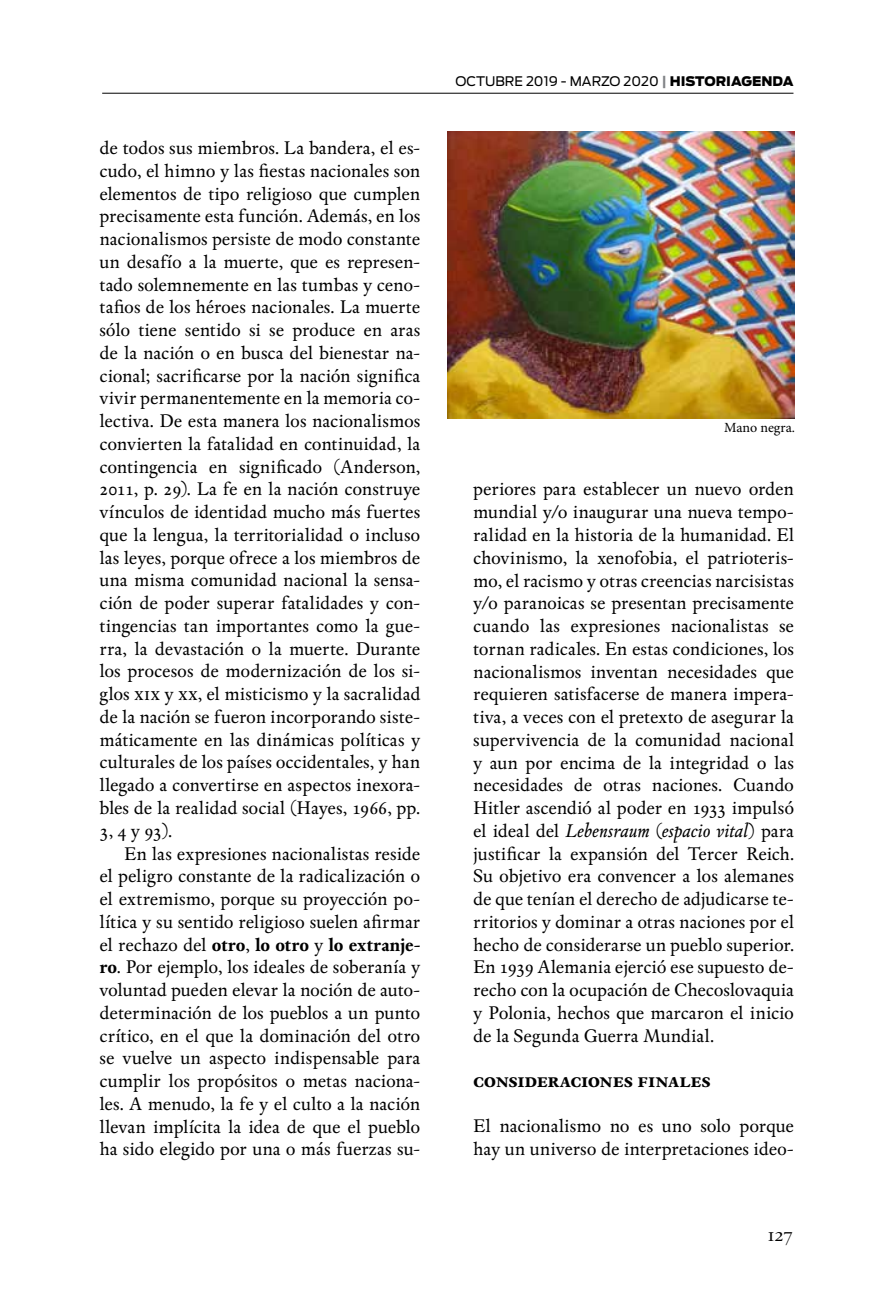
<style>
.page{position:relative;width:893px;height:1290px;background:#fff}
.page>*{position:absolute;margin:0;border:0;box-sizing:border-box;transform-origin:0 0}
.t1{font:700 21px "Espinosa Nova";letter-spacing:-.01em;color:#000}
.t2{font:21px "Wessex";color:#000}
.t3{font:19.25px/22.8px "Espinosa Nova";letter-spacing:-.005em;color:#000;text-align:justify}
.t4{font:14px "Minion Pro";letter-spacing:-.005em;color:#000}
.t5{font:13.12px "Antenna";color:#000}
.s1{font-weight:700}
.s2{font-weight:700;color:#808285}
.s3{font-weight:900}
.s4{font-style:italic}
</style>
<div class="page">
<hr style="left:102px;top:93px;width:691px;height:1px;background:#000">
<img style="left:448px;top:131px;width:346px;height:287px">
<p class="t3" style="left:100px;top:137px;width:322px">de todos sus miembros. La bandera, el es&shy;cudo, el himno y las fiestas nacionales son elementos de tipo religioso que cumplen precisamente esta función. Además, en los nacionalismos persiste de modo constante un desafío a la muerte, que es represen&shy;tado solemnemente en las tumbas y ceno&shy;tafios de los héroes nacionales. La muerte sólo tiene sentido si se produce en aras de la nación o en busca del bienestar na&shy;cional; sacrificarse por la nación significa vivir permanentemente en la memoria co&shy;lectiva. De esta manera los nacionalismos convierten la fatalidad en continuidad, la contingencia en significado (Anderson, 2011, p. 29). La fe en la nación construye vínculos de identidad mucho más fuertes que la lengua, la territorialidad o incluso las leyes, porque ofrece a los miembros de una misma comunidad nacional la sensa&shy;ción de poder superar fatalidades y con&shy;tingencias tan importantes como la gue&shy;rra, la devastación o la muerte. Durante los procesos de modernización de los si&shy;glos xix y xx, el misticismo y la sacralidad de la nación se fueron incorporando siste&shy;máticamente en las dinámicas políticas y culturales de los países occidentales, y han llegado a convertirse en aspectos inexora&shy;bles de la realidad social (Hayes, 1966, pp.<br>3, 4 y 93).</p>
<p class="t3" style="left:100px;top:842px;width:322px;text-indent:25px">En las expresiones nacionalistas reside el peligro constante de la radicalización o el extremismo, porque su proyección po&shy;lítica y su sentido religioso suelen afirmar el rechazo del <span class="s1">otro</span>, <span class="s1">lo otro</span> y <span class="s1">lo extranje&shy;ro</span>. Por ejemplo, los ideales de soberanía y voluntad pueden elevar la noción de auto&shy;determinación de los pueblos a un punto crítico, en el que la dominación del otro se vuelve un aspecto indispensable para cumplir los propósitos o metas naciona&shy;les. A menudo, la fe y el culto a la nación llevan implícita la idea de que el pueblo ha sido elegido por una o más fuerzas su-</p>
<p class="t5" style="left:455px;top:73px;width:339px">OCTUBRE 2019 - MARZO 2020 <span class="s2">|</span> <span class="s3">HISTORIAGENDA</span></p>
<p class="t4" style="left:724px;top:418px;width:72px">Mano negra.</p>
<p class="t3" style="left:473px;top:478px;width:322px">periores para establecer un nuevo orden mundial y/o inaugurar una nueva tempo&shy;ralidad en la historia de la humanidad. El chovinismo, la xenofobia, el patrioteris&shy;mo, el racismo y otras creencias narcisistas y/o paranoicas se presentan precisamente cuando las expresiones nacionalistas se tornan radicales. En estas condiciones, los nacionalismos inventan necesidades que requieren satisfacerse de manera impera&shy;tiva, a veces con el pretexto de asegurar la supervivencia de la comunidad nacional y aun por encima de la integridad o las necesidades de otras naciones. Cuando Hitler ascendió al poder en 1933 impulsó el ideal del <span class="s4">Lebensraum</span> (<span class="s4">espacio vital</span>) para justificar la expansión del Tercer Reich.<br>Su objetivo era convencer a los alemanes de que tenían el derecho de adjudicarse te&shy;rritorios y dominar a otras naciones por el hecho de considerarse un pueblo superior.<br>En 1939 Alemania ejerció ese supuesto de&shy;recho con la ocupación de Checoslovaquia y Polonia, hechos que marcaron el inicio de la Segunda Guerra Mundial.</p>
<p class="t1" style="left:473px;top:1068px;width:239px">consideraciones finales</p>
<p class="t3" style="left:473px;top:1115px;width:322px">El nacionalismo no es uno solo porque hay un universo de interpretaciones ideo-</p>
<p class="t2" style="left:768px;top:1223px;width:26px">127</p>
</div>
